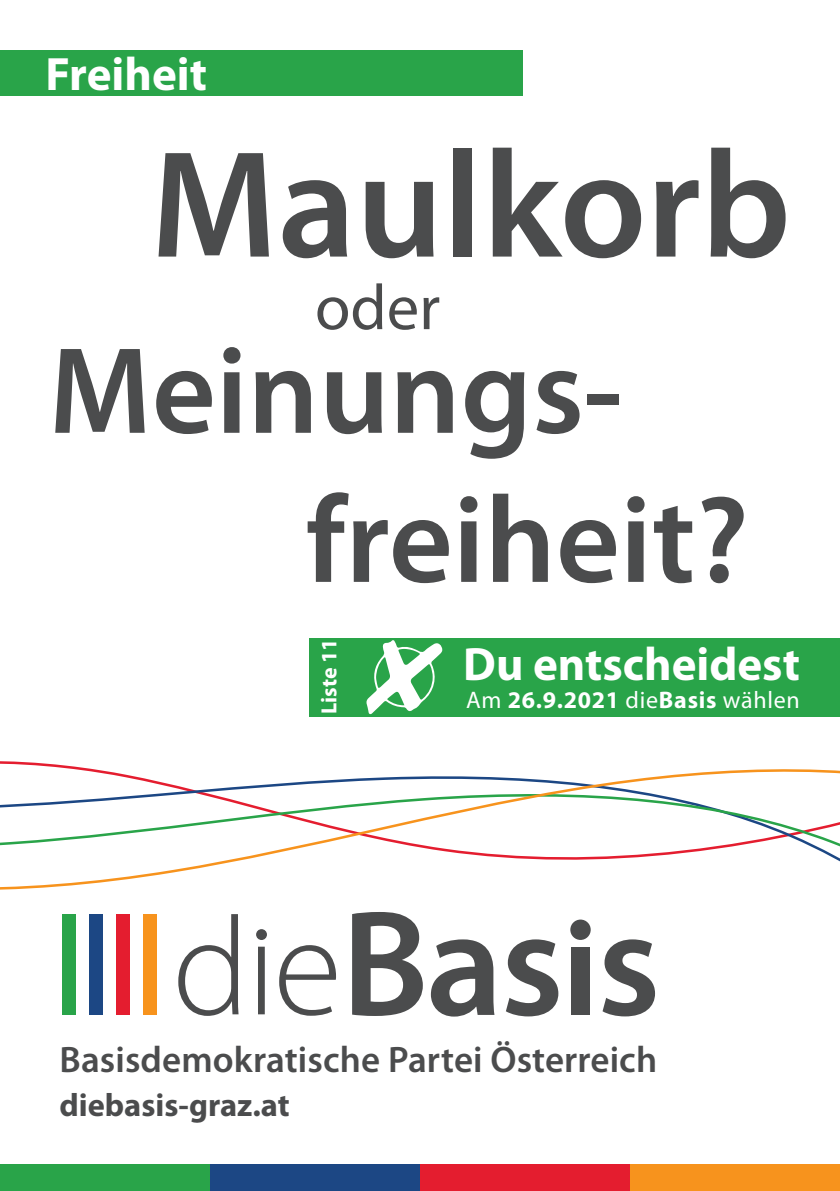
<style>
.page{position:relative;width:840px;height:1191px;background:#fff}
.page>*{position:absolute;margin:0;border:0;box-sizing:border-box;transform-origin:0 0}
.t1{font:600 153.4px "Myriad Pro";color:#4b4c4d}
.t2{font:600 124.2px/149px "Myriad Pro";color:#4b4c4d}
.t3{font:64.4px "Myriad Pro";color:#4b4c4d}
.t4{font:700 47px "Myriad Pro";color:#fff}
.t5{font:600 37px "Myriad Pro";letter-spacing:.005em;color:#4b4c4d}
.t6{font:700 32.4px "Myriad Pro";color:#4b4c4d}
.t7{font:700 24px "Myriad Pro";letter-spacing:.03em;color:#fff}
.t8{font:700 22px "Myriad Pro";color:#fff}
.s1{font-weight:400}
</style>
<div class="page">
<div style="left:0;top:50px;width:522px;height:46px;background:#29a449"></div>
<div style="left:0;top:1164px;width:210px;height:27px;background:#29a449"></div>
<div style="left:210px;top:1164px;width:210px;height:27px;background:#1c4784"></div>
<div style="left:420px;top:1164px;width:209px;height:27px;background:#e41d2f"></div>
<div style="left:629px;top:1164px;width:210px;height:27px;background:#f7931d"></div>
<div style="left:309px;top:638px;width:530px;height:79px;background:#29a449"></div>
<svg style="left:0;top:761px;width:839px;height:187px"></svg>
<svg style="left:178px;top:914px;width:60px;height:102px"></svg>
<div style="left:258px;top:946px;width:6px;height:68px;background:#4b4c4d"></div>
<svg style="left:279px;top:945px;width:57px;height:70px"></svg>
<div style="left:143px;top:914px;width:14px;height:100px;background:#f7931d"></div>
<div style="left:116px;top:914px;width:14px;height:100px;background:#e41d2f"></div>
<div style="left:89px;top:914px;width:14px;height:100px;background:#1c4784"></div>
<div style="left:62px;top:914px;width:14px;height:100px;background:#29a449"></div>
<div style="left:256px;top:929px;width:11px;height:11px;background:#4b4c4d;border-radius:50%"></div>
<svg style="left:352px;top:912px;width:70px;height:104px"></svg>
<svg style="left:430px;top:939px;width:64px;height:77px"></svg>
<svg style="left:505px;top:939px;width:53px;height:77px"></svg>
<div style="left:571px;top:946px;width:18px;height:68px;background:#4b4c4d"></div>
<svg style="left:602px;top:939px;width:52px;height:77px"></svg>
<div style="left:570px;top:919px;width:20px;height:21px;background:#4b4c4d;border-radius:50%"></div>
<svg style="left:366px;top:639px;width:76px;height:75px"></svg>
<p class="t4" style="left:45px;top:43px;width:163px">Freiheit</p>
<h1 class="t1" style="left:150px;top:107px;width:641px">Maulkorb</h1>
<h3 class="t3" style="left:315px;top:268px;width:127px">oder</h3>
<h2 class="t2" style="left:306px;top:313px;width:444px;text-indent:-257px">Meinungs&shy;freiheit?</h2>
<p class="t8" style="left:314px;top:714px;width:77px;rotate:-90deg">Liste 11</p>
<p class="t4" style="left:463px;top:633px;width:338px">Du entscheidest</p>
<p class="t7" style="left:465px;top:684px;width:335px"><span class="s1">Am</span> 26.9.2021 <span class="s1">die</span>Basis <span class="s1">wählen</span></p>
<p class="t5" style="left:60px;top:1035px;width:598px">Basisdemokratische Partei Österreich</p>
<p class="t6" style="left:59px;top:1084px;width:232px">diebasis-graz.at</p>
</div>
